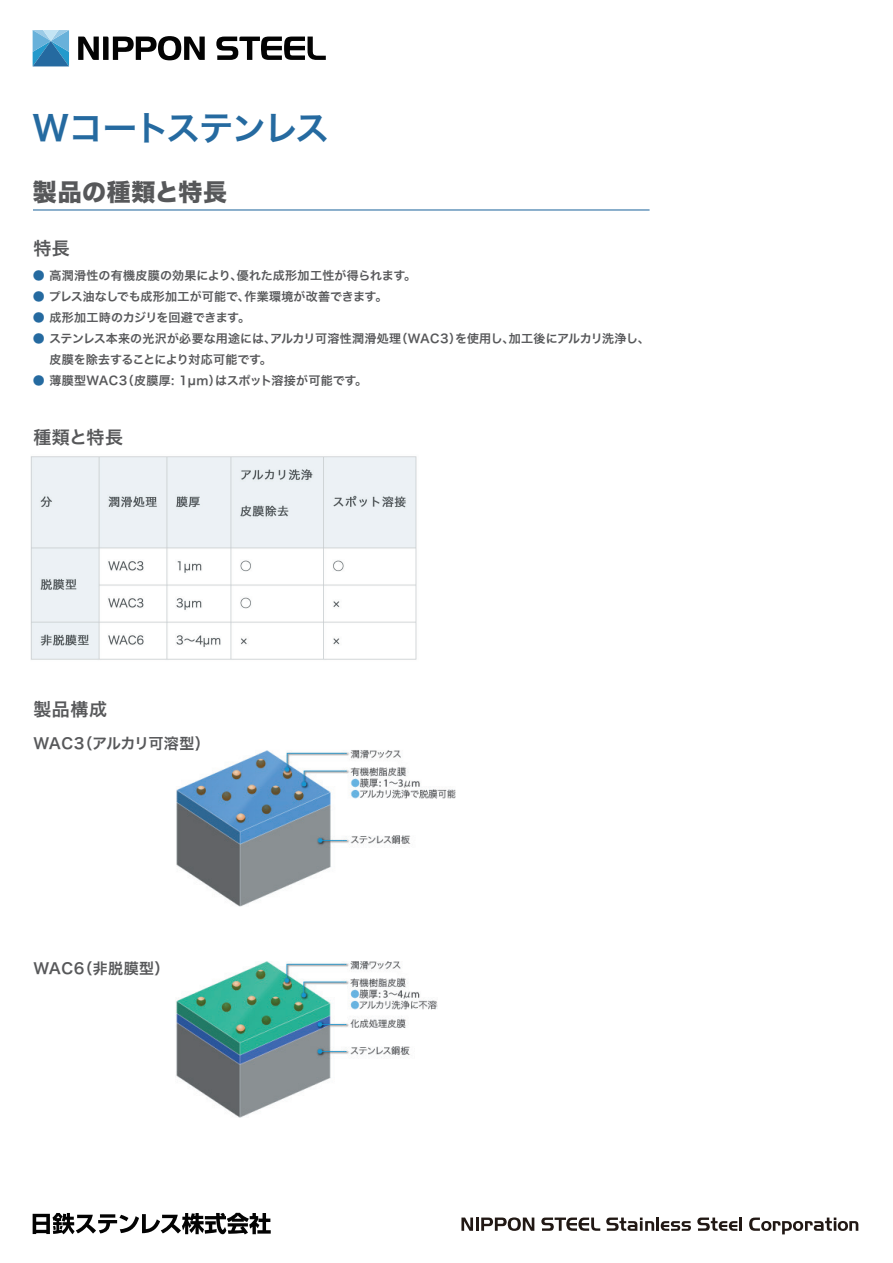
<style>
.page{position:relative;width:893px;height:1263px;background:#fff}
.page>*{position:absolute;margin:0;border:0;box-sizing:border-box;transform-origin:0 0}
.t1{font:34.5px "Hira Kaku Pro W6";letter-spacing:-.06em;color:#256aa0}
.t2{font:24px "Hira Kaku Std W8";letter-spacing:.025em;color:#57585a}
.t3{font:18px "Hira Kaku Pro W6";letter-spacing:.03em;color:#57585a}
.t4{font:15px "Hira Kaku Pro W6";letter-spacing:-.03em;color:#57585a}
.t5{font:15px "Hira Kaku Pro W6";letter-spacing:.03em;color:#57585a}
.t6{font:12px/21px "Hira Kaku Pro W6";letter-spacing:.01em;color:#57585a}
.t7{font:12px "Hira Kaku Pro W6";letter-spacing:.03em;color:#57585a}
.s1{color:#256aa0}
</style>
<div class="page">
<hr style="left:33px;top:209px;width:617px;height:1px;background:#256aa0">
<img style="left:30px;top:456px;width:387px;height:204px">
<img style="left:176px;top:750px;width:280px;height:157px">
<svg style="left:176px;top:750px;width:24px;height:1px"></svg>
<img style="left:176px;top:961px;width:261px;height:157px">
<svg style="left:33px;top:30px;width:36px;height:36px"></svg>
<svg style="left:78px;top:36px;width:127px;height:24px"></svg>
<svg style="left:216px;top:37px;width:110px;height:23px"></svg>
<svg style="left:33px;top:1213px;width:238px;height:21px"></svg>
<svg style="left:461px;top:1217px;width:12px;height:14px"></svg>
<hr style="left:476px;top:1217px;width:3px;height:14px;background:#211814">
<svg style="left:481px;top:1217px;width:53px;height:14px"></svg>
<svg style="left:541px;top:1217px;width:59px;height:14px"></svg>
<svg style="left:606px;top:1217px;width:48px;height:14px"></svg>
<hr style="left:656px;top:1217px;width:3px;height:14px;background:#211814">
<svg style="left:661px;top:1221px;width:30px;height:10px"></svg>
<svg style="left:697px;top:1217px;width:45px;height:14px"></svg>
<svg style="left:749px;top:1217px;width:109px;height:17px"></svg>
<h1 class="t1" style="left:33px;top:97px;width:298px">Wコートステンレス</h1>
<h2 class="t2" style="left:33px;top:178px;width:196px">製品の種類と特長</h2>
<h3 class="t3" style="left:33px;top:232px;width:38px">特長</h3>
<p class="t6" style="left:33px;top:264px;width:385px"><span class="s1">●</span> 高潤滑性の有機皮膜の効果により、優れた成形加工性が得られます。</p>
<p class="t6" style="left:33px;top:285px;width:356px"><span class="s1">●</span> プレス油なしでも成形加工が可能で、作業環境が改善できます。</p>
<p class="t6" style="left:33px;top:306px;width:219px"><span class="s1">●</span> 成形加工時のカジリを回避できます。</p>
<p class="t6" style="left:49px;top:327px;width:602px;text-indent:-17px"><span class="s1">●</span> ステンレス本来の光沢が必要な用途には、アルカリ可溶性潤滑処理（WAC3）を使用し、加工後にアルカリ洗浄し、皮膜を除去することにより対応可能です。</p>
<p class="t7" style="left:33px;top:369px;width:336px"><span class="s1">●</span> 薄膜型WAC3（皮膜厚: 1µｍ）はスポット溶接が可能です。</p>
<h3 class="t3" style="left:33px;top:421px;width:91px">種類と特長</h3>
<h3 class="t3" style="left:33px;top:693px;width:75px">製品構成</h3>
<p class="t4" style="left:33px;top:730px;width:178px">WAC3（アルカリ可溶型）</p>
<p class="t5" style="left:33px;top:954px;width:138px">WAC6（非脱膜型）</p>
</div>
